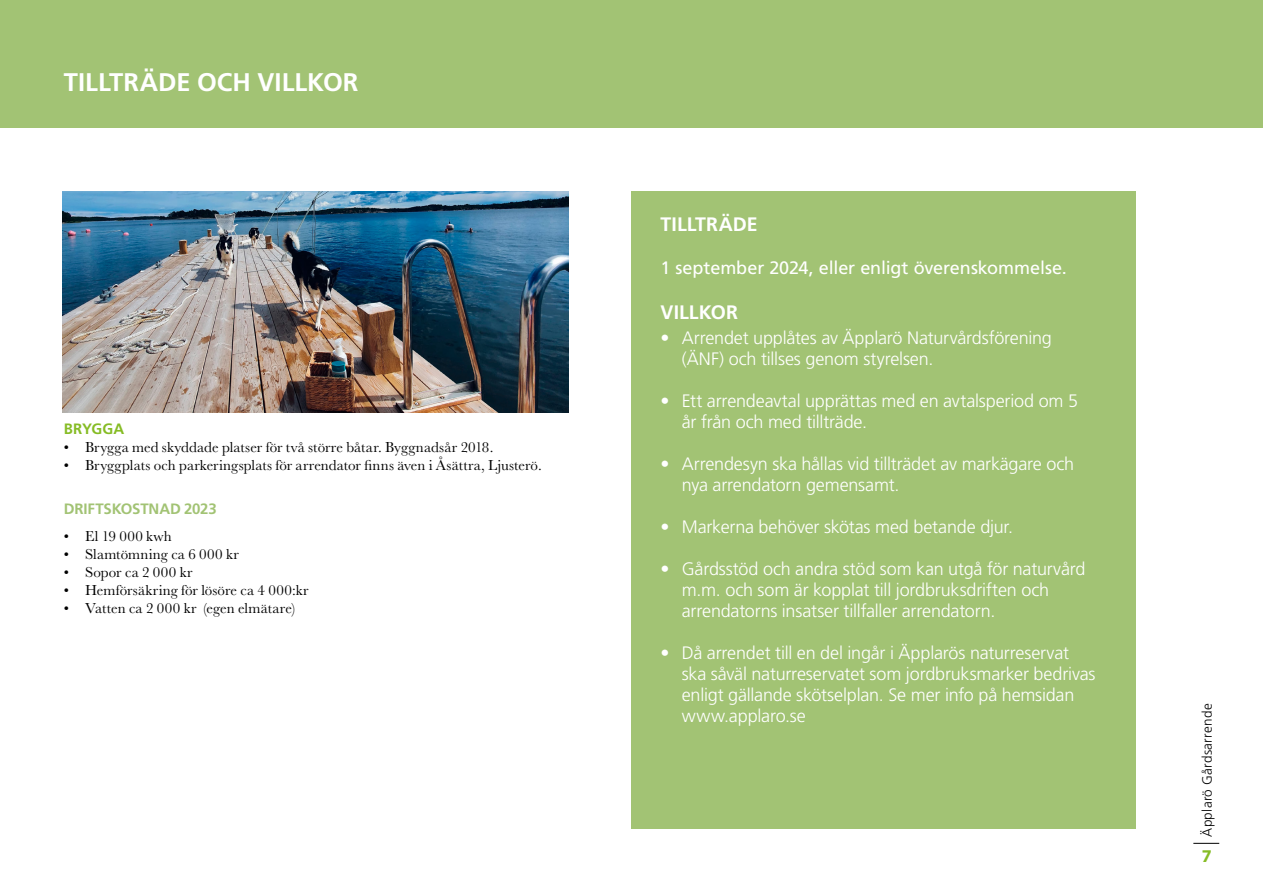
<style>
.page{position:relative;width:1263px;height:893px;background:#fff}
.page>*{position:absolute;margin:0;border:0;box-sizing:border-box;transform-origin:0 0}
.t1{font:700 25.5px "Frutiger LT Std";color:#fff}
.t2{font:700 19.5px "Frutiger LT Std";color:#fff}
.t3{font:300 18px/21px "Frutiger LT Std";letter-spacing:-.01em;color:#fff}
.t4{font:18px "Frutiger LT Std";letter-spacing:-.005em;color:#fff}
.t5{font:700 18px "Myriad Pro";color:#86bc25}
.t6{font:15px "Baskerville MT Std";letter-spacing:.01em;color:#000}
.t7{font:700 15px "Frutiger LT Std";letter-spacing:-.01em;color:#a2c374}
.t8{font:700 15px "Frutiger LT Std";letter-spacing:.01em;color:#86bc25}
.t9{font:300 13.5px "Frutiger LT Std";letter-spacing:.02em;color:#000}
</style>
<div class="page">
<div style="left:0;top:0;width:1263px;height:128px;background:#a2c374"></div>
<div style="left:631px;top:191px;width:505px;height:638px;background:#a2c374"></div>
<svg style="left:1193px;top:843px;width:26px;height:1px"></svg>
<img style="left:63px;top:191px;width:506px;height:221px">
<h1 class="t1" style="left:64px;top:68px;width:296px">TILLTRÄDE OCH VILLKOR</h1>
<p class="t8" style="left:64px;top:420px;width:62px">BRYGGA</p>
<p class="t6" style="left:64px;top:438px;width:431px">• Brygga med skyddade platser för två större båtar. Byggnadsår 2018.</p>
<p class="t6" style="left:64px;top:456px;width:479px">• Bryggplats och parkeringsplats för arrendator finns även i Åsättra, Ljusterö.</p>
<p class="t7" style="left:64px;top:500px;width:154px">DRIFTSKOSTNAD 2023</p>
<p class="t6" style="left:64px;top:527px;width:109px">• El 19 000 kwh</p>
<p class="t6" style="left:64px;top:545px;width:177px">• Slamtömning ca 6 000 kr</p>
<p class="t6" style="left:64px;top:563px;width:130px">• Sopor ca 2 000 kr</p>
<p class="t6" style="left:64px;top:581px;width:246px">• Hemförsäkring för lösöre ca 4 000:kr</p>
<p class="t6" style="left:64px;top:599px;width:233px">• Vatten ca 2 000 kr (egen elmätare)</p>
<p class="t2" style="left:660px;top:213px;width:99px">TILLTRÄDE</p>
<p class="t4" style="left:660px;top:258px;width:408px">1 september 2024, eller enligt överenskommelse.</p>
<p class="t2" style="left:660px;top:301px;width:79px">VILLKOR</p>
<p class="t3" style="left:682px;top:328px;width:372px;text-indent:-21px">• Arrendet upplåtes av Äpplarö Naturvårdsförening (ÄNF) och tillses genom styrelsen.</p>
<p class="t3" style="left:682px;top:391px;width:398px;text-indent:-21px">• Ett arrendeavtal upprättas med en avtalsperiod om 5 år från och med tillträde.</p>
<p class="t3" style="left:682px;top:454px;width:394px;text-indent:-21px">• Arrendesyn ska hållas vid tillträdet av markägare och nya arrendatorn gemensamt.</p>
<p class="t3" style="left:660px;top:517px;width:351px">• Markerna behöver skötas med betande djur.</p>
<p class="t3" style="left:682px;top:559px;width:405px;text-indent:-21px">• Gårdsstöd och andra stöd som kan utgå för naturvård m. m. och som är kopplat till jordbruksdriften och arrendatorns insatser tillfaller arrendatorn.</p>
<p class="t3" style="left:682px;top:643px;width:415px;text-indent:-21px">• Då arrendet till en del ingår i Äpplarös naturreservat ska såväl naturreservatet som jordbruksmarker bedrivas enligt gällande skötselplan. Se mer info på hemsidan www.applaro.se</p>
<p class="t9" style="left:1200px;top:837px;width:135px;rotate:-90deg">Äpplarö Gårdsarrende</p>
<p class="t5" style="left:1202px;top:844px;width:11px">7</p>
</div>
